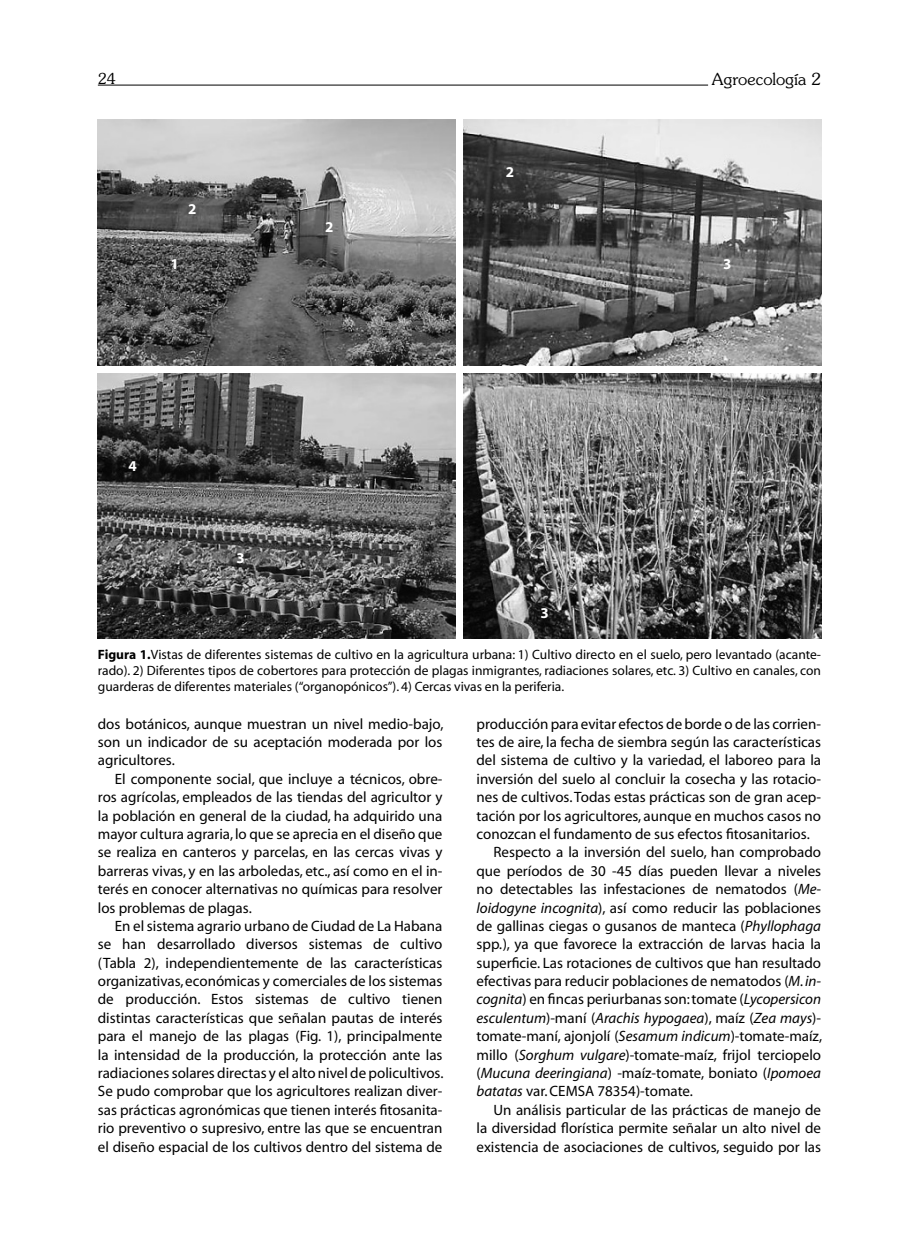
<style>
.page{position:relative;width:919px;height:1238px;background:#fff}
.page>*{position:absolute;margin:0;border:0;box-sizing:border-box;transform-origin:0 0}
.t1{font:300 16.5px "Souvenir";color:#000}
.t2{font:15px/18.5px "Myriad";color:#000;text-align:justify}
.t3{font:italic 15px "Myriad";color:#000}
.t4{font:700 15px "Myriad";color:#fff}
.t5{font:300 15px "Souvenir";color:#000}
.t6{font:13.5px/16.2px "Myriad";color:#000;text-align:justify}
.s1{font-weight:700}
.s2{font-style:italic}
.s3{font-style:normal}
</style>
<div class="page">
<hr style="left:98px;top:85px;width:610px;height:1px;background:#000">
<img style="left:98px;top:119px;width:357px;height:246px">
<img style="left:464px;top:119px;width:357px;height:246px">
<img style="left:98px;top:373px;width:357px;height:265px">
<img style="left:464px;top:373px;width:357px;height:265px">
<p class="t5" style="left:98px;top:72px;width:19px">24</p>
<p class="t1" style="left:711px;top:73px;width:111px">Agroecología 2</p>
<p class="t4" style="left:188px;top:203px;width:10px">2</p>
<p class="t4" style="left:171px;top:258px;width:10px">1</p>
<p class="t4" style="left:128px;top:460px;width:10px">4</p>
<p class="t4" style="left:237px;top:552px;width:10px">3</p>
<p class="t4" style="left:325px;top:222px;width:10px">2</p>
<p class="t4" style="left:505px;top:166px;width:10px">2</p>
<p class="t4" style="left:540px;top:607px;width:10px">3</p>
<p class="t4" style="left:723px;top:258px;width:10px">3</p>
<p class="t6" style="left:98px;top:647px;width:724px"><span class="s1">Figura 1.</span>Vistas de diferentes sistemas de cultivo en la agricultura urbana: 1) Cultivo directo en el suelo, pero levantado (acante&shy;rado). 2) Diferentes tipos de cobertores para protección de plagas inmigrantes, radiaciones solares, etc. 3) Cultivo en canales, con guarderas de diferentes materiales (“organopónicos”). 4) Cercas vivas en la periferia.</p>
<p class="t2" style="left:98px;top:715px;width:347px">dos botánicos, aunque muestran un nivel medio-bajo, son un indicador de su aceptación moderada por los agricultores.</p>
<p class="t2" style="left:98px;top:770px;width:346px;text-indent:17px">El componente social, que incluye a técnicos, obre&shy;ros agrícolas, empleados de las tiendas del agricultor y la población en general de la ciudad, ha adquirido una mayor cultura agraria, lo que se aprecia en el diseño que se realiza en canteros y parcelas, en las cercas vivas y barreras vivas, y en las arboledas, etc., así como en el in&shy;terés en conocer alternativas no químicas para resolver los problemas de plagas.</p>
<p class="t2" style="left:98px;top:917px;width:347px;text-indent:17px">En el sistema agrario urbano de Ciudad de La Habana se han desarrollado diversos sistemas de cultivo (Tabla 2), independientemente de las características organizativas, económicas y comerciales de los sistemas de producción. Estos sistemas de cultivo tienen distintas características que señalan pautas de interés para el manejo de las plagas (Fig. 1), principalmente la intensidad de la producción, la protección ante las radiaciones solares directas y el alto nivel de policultivos.<br>Se pudo comprobar que los agricultores realizan diver&shy;sas prácticas agronómicas que tienen interés fitosanita&shy;rio preventivo o supresivo, entre las que se encuentran el diseño espacial de los cultivos dentro del sistema de</p>
<p class="t2" style="left:476px;top:715px;width:346px">producción para evitar efectos de borde o de las corrien-</p>
<p class="t2" style="left:476px;top:734px;width:346px">tes de aire, la fecha de siembra según las características</p>
<p class="t2" style="left:476px;top:752px;width:346px">del sistema de cultivo y la variedad, el laboreo para la</p>
<p class="t2" style="left:476px;top:770px;width:346px">inversión del suelo al concluir la cosecha y las rotacio-</p>
<p class="t2" style="left:476px;top:789px;width:346px">nes de cultivos. Todas estas prácticas son de gran acep-</p>
<p class="t2" style="left:476px;top:807px;width:346px">tación por los agricultores, aunque en muchos casos no</p>
<p class="t2" style="left:476px;top:826px;width:335px">conozcan el fundamento de sus efectos fitosanitarios.</p>
<p class="t2" style="left:493px;top:844px;width:329px">Respecto a la inversión del suelo, han comprobado</p>
<p class="t2" style="left:476px;top:862px;width:346px">que períodos de 30 -45 días pueden llevar a niveles</p>
<p class="t2" style="left:476px;top:881px;width:346px">no detectables las infestaciones de nematodos (<span class="s2">Me-</span></p>
<p class="t2" style="left:476px;top:899px;width:346px"><span class="s2">loidogyne incognita</span>), así como reducir las poblaciones</p>
<p class="t2" style="left:476px;top:917px;width:346px">de gallinas ciegas o gusanos de manteca (<span class="s2">Phyllophaga</span></p>
<p class="t2" style="left:476px;top:936px;width:346px">spp<span class="s2">.</span>), ya que favorece la extracción de larvas hacia la</p>
<p class="t2" style="left:476px;top:954px;width:346px">superficie. Las rotaciones de cultivos que han resultado</p>
<p class="t2" style="left:476px;top:973px;width:346px">efectivas para reducir poblaciones de nematodos (<span class="s2">M. in-</span></p>
<p class="t2" style="left:476px;top:991px;width:346px"><span class="s2">cognita</span>) en fincas periurbanas son: tomate (<span class="s2">Lycopersicon</span></p>
<p class="t3" style="left:476px;top:1012px;width:346px">esculentum<span class="s3">)-maní (</span>Arachis hypogaea<span class="s3">), maíz (</span>Zea mays<span class="s3">)-</span></p>
<p class="t2" style="left:476px;top:1028px;width:347px">tomate-maní, ajonjolí (<span class="s2">Sesamum indicum</span>)-tomate-maíz,</p>
<p class="t2" style="left:476px;top:1046px;width:346px">millo (<span class="s2">Sorghum vulgare</span>)-tomate-maíz, frijol terciopelo</p>
<p class="t3" style="left:476px;top:1067px;width:346px"><span class="s3">(</span>Mucuna deeringiana<span class="s3">) -maíz-tomate, boniato (</span>Ipomoea</p>
<p class="t2" style="left:476px;top:1083px;width:218px"><span class="s2">batatas</span> var. CEMSA 78354)-tomate.</p>
<p class="t2" style="left:493px;top:1101px;width:329px">Un análisis particular de las prácticas de manejo de</p>
<p class="t2" style="left:476px;top:1120px;width:346px">la diversidad florística permite señalar un alto nivel de</p>
<p class="t2" style="left:476px;top:1138px;width:346px">existencia de asociaciones de cultivos, seguido por las</p>
</div>
